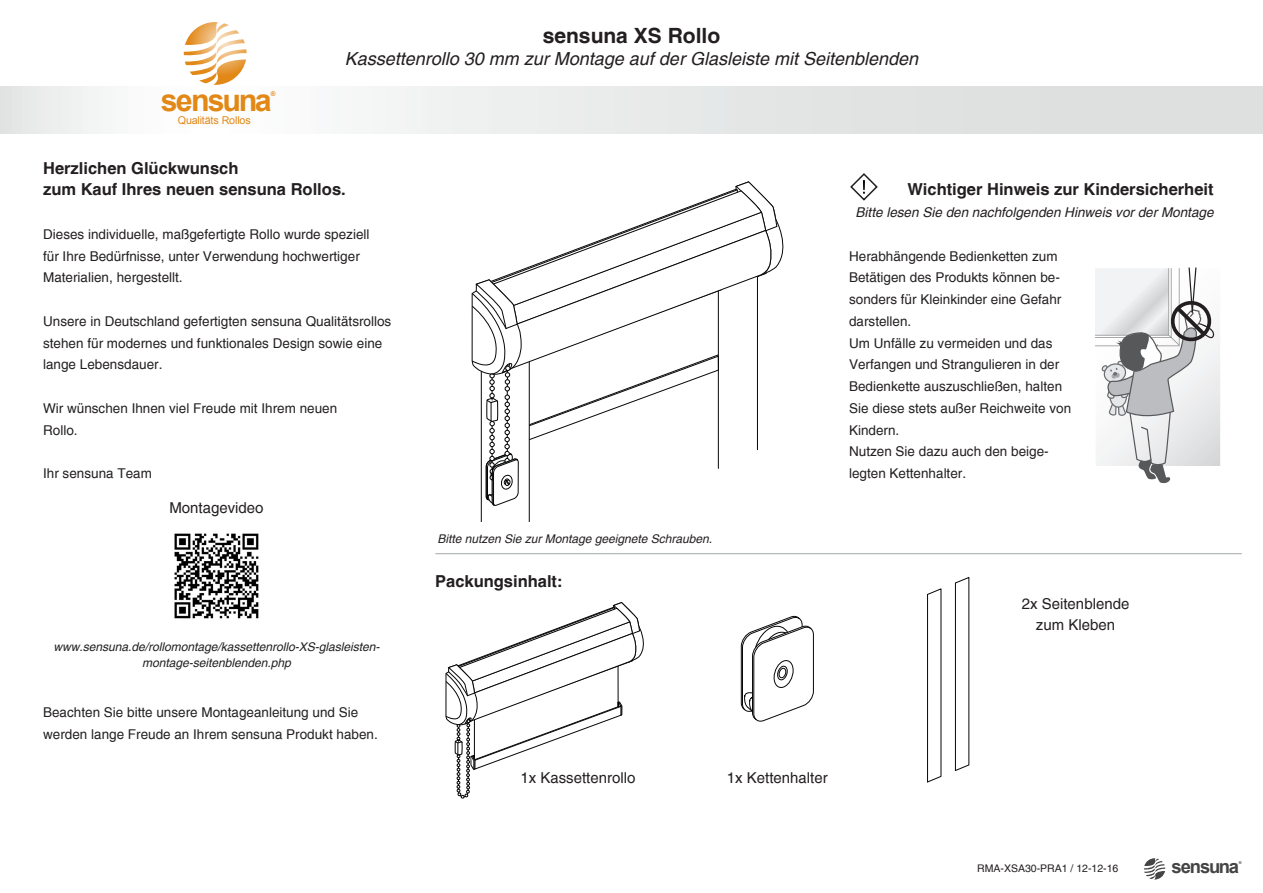
<style>
.page{position:relative;width:1263px;height:893px;background:#fff}
.page>*{position:absolute;margin:0;border:0;box-sizing:border-box;transform-origin:0 0}
.t1{font:700 30.45px "Arial";letter-spacing:-.065em;color:#e28817}
.t2{font:700 21px "Helvetica";color:#231f20}
.t3{font:700 18.45px "Arial";letter-spacing:-.07em;color:#444}
.t4{font:italic 18px "Helvetica";color:#231f20}
.t5{font:700 16.5px "Helvetica";color:#231f20}
.t6{font:15px "Helvetica";color:#231f20}
.t7{font:13.5px/21.8px "Helvetica";color:#231f20}
.t8{font:italic 13.5px "Helvetica";color:#231f20}
.t9{font:italic 12px/16.2px "Helvetica";color:#231f20;text-align:center}
.t10{font:10.8px "Arial";letter-spacing:-.02em;color:#e28817}
.t11{font:10.5px "Helvetica";color:#231f20}
.t12{font:700 6.45px "Arial";color:#e28817}
.t13{font:700 3.9px "Arial";color:#444}
</style>
<div class="page">
<svg style="left:0;top:87px;width:1263px;height:46px"></svg>
<svg style="left:184px;top:35px;width:59px;height:50px"></svg>
<svg style="left:189px;top:8px;width:67px;height:67px"></svg>
<svg style="left:1144px;top:858px;width:21px;height:21px"></svg>
<svg style="left:445px;top:603px;width:199px;height:195px"></svg>
<svg style="left:471px;top:182px;width:313px;height:340px"></svg>
<hr style="left:435px;top:553px;width:807px;height:1px;background:#a4a7a7">
<svg style="left:741px;top:615px;width:73px;height:107px"></svg>
<img style="left:174px;top:533px;width:85px;height:86px">
<svg style="left:1095px;top:267px;width:125px;height:217px"></svg>
<svg style="left:850px;top:173px;width:28px;height:28px"></svg>
<svg style="left:927px;top:589px;width:14px;height:193px"></svg>
<hr style="left:927px;top:594px;width:1px;height:188px;background:#070707">
<svg style="left:955px;top:577px;width:14px;height:194px"></svg>
<hr style="left:955px;top:583px;width:1px;height:187px;background:#070707">
<p class="t12" style="left:271px;top:89px;width:6px">®</p>
<h1 class="t1" style="left:161px;top:80px;width:113px">sensuna</h1>
<p class="t10" style="left:178px;top:113px;width:74px">Qualitäts Rollos</p>
<p class="t2" style="left:543px;top:23px;width:179px">sensuna XS Rollo</p>
<p class="t4" style="left:345px;top:48px;width:575px">Kassettenrollo 30 mm zur Montage auf der Glasleiste mit Seitenblenden</p>
<p class="t5" style="left:43px;top:158px;width:197px">Herzlichen Glückwunsch</p>
<p class="t5" style="left:43px;top:179px;width:304px">zum Kauf Ihres neuen sensuna Rollos.</p>
<p class="t7" style="left:43px;top:223px;width:328px">Dieses individuelle, maßgefertigte Rollo wurde speziell</p>
<p class="t7" style="left:43px;top:245px;width:318px">für Ihre Bedürfnisse, unter Verwendung hochwertiger<br>Materialien, hergestellt.</p>
<p class="t7" style="left:43px;top:310px;width:350px">Unsere in Deutschland gefertigten sensuna Qualitätsrollos stehen für modernes und funktionales Design sowie eine lange Lebensdauer.</p>
<p class="t7" style="left:43px;top:397px;width:296px">Wir wünschen Ihnen viel Freude mit Ihrem neuen</p>
<p class="t7" style="left:43px;top:419px;width:36px">Rollo.</p>
<p class="t7" style="left:43px;top:463px;width:110px">Ihr sensuna Team</p>
<p class="t6" style="left:169px;top:498px;width:96px">Montagevideo</p>
<p class="t9" style="left:53px;top:638px;width:328px">www.sensuna.de/rollomontage/kassettenrollo-XS-glasleisten&shy;montage-seitenblenden.php</p>
<p class="t7" style="left:43px;top:702px;width:336px">Beachten Sie bitte unsere Montageanleitung und Sie werden lange Freude an Ihrem sensuna Produkt haben.</p>
<p class="t9" style="left:437px;top:531px;width:276px">Bitte nutzen Sie zur Montage geeignete Schrauben.</p>
<p class="t5" style="left:435px;top:571px;width:129px">Packungsinhalt:</p>
<p class="t5" style="left:907px;top:179px;width:308px">Wichtiger Hinweis zur Kindersicherheit</p>
<p class="t8" style="left:856px;top:204px;width:359px">Bitte lesen Sie den nachfolgenden Hinweis vor der Montage</p>
<p class="t7" style="left:849px;top:245px;width:210px">Herabhängende Bedienketten zum</p>
<p class="t7" style="left:849px;top:267px;width:214px">Betätigen des Produkts können be&shy;sonders für Kleinkinder eine Gefahr</p>
<p class="t7" style="left:849px;top:310px;width:64px">darstellen.</p>
<p class="t7" style="left:849px;top:332px;width:224px">Um Unfälle zu vermeiden und das<br>Verfangen und Strangulieren in der<br>Bedienkette auszuschließen, halten<br>Sie diese stets außer Reichweite von<br>Kindern.</p>
<p class="t7" style="left:849px;top:441px;width:201px">Nutzen Sie dazu auch den beige&shy;legten Kettenhalter.</p>
<p class="t6" style="left:1022px;top:595px;width:109px">2x Seitenblende</p>
<p class="t6" style="left:1036px;top:616px;width:81px">zum Kleben</p>
<p class="t6" style="left:520px;top:769px;width:117px">1x Kassettenrollo</p>
<p class="t6" style="left:727px;top:769px;width:102px">1x Kettenhalter</p>
<p class="t11" style="left:977px;top:862px;width:143px">RMA-XSA30-PRA1 / 12-12-16</p>
<p class="t13" style="left:1239px;top:860px;width:4px">®</p>
<h3 class="t3" style="left:1171px;top:855px;width:69px">sensuna</h3>
</div>
